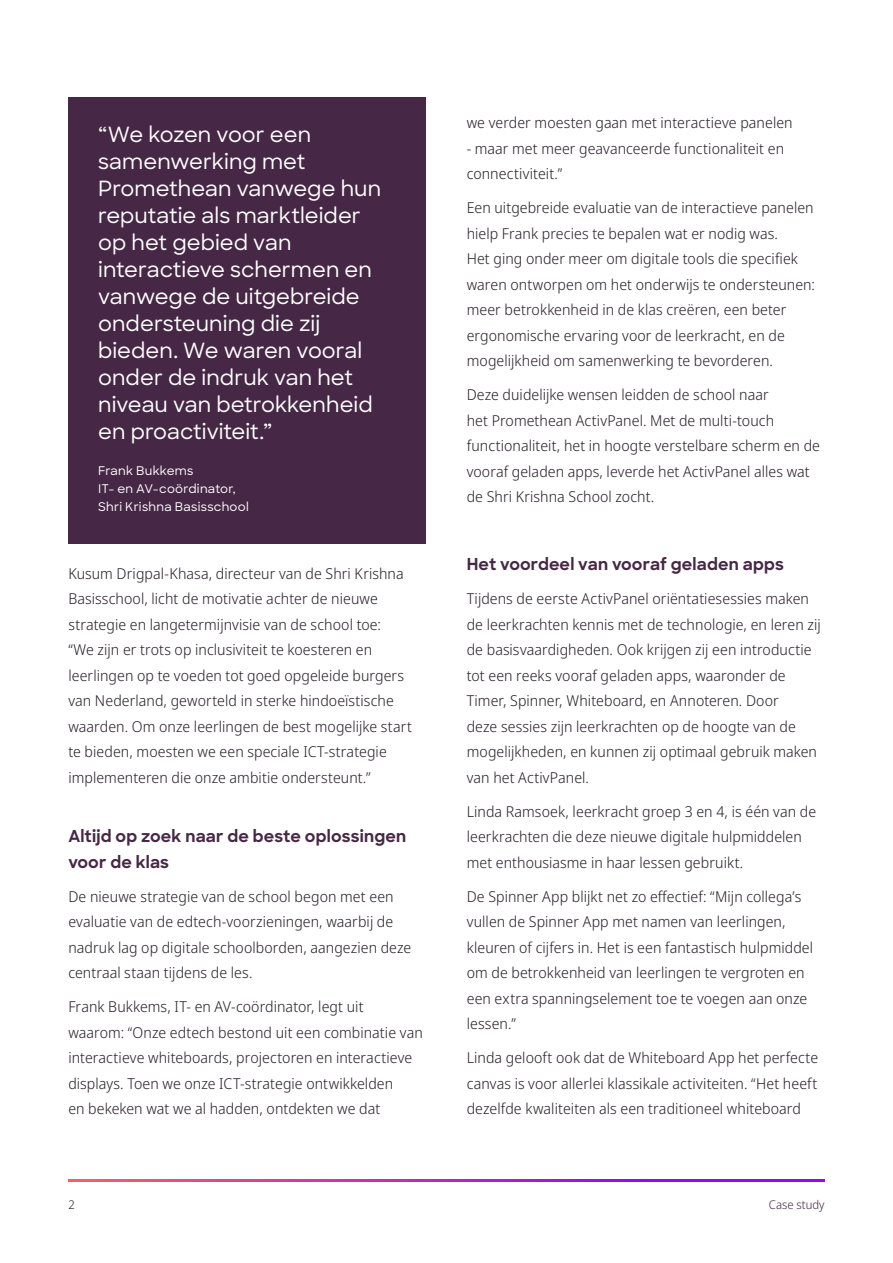
<style>
.page{position:relative;width:893px;height:1263px;background:#fff}
.page>*{position:absolute;margin:0;border:0;box-sizing:border-box;transform-origin:0 0}
.t1{font:500 21px/27px "Sharp Sans";letter-spacing:.005em;color:#fff}
.t2{font:700 16.5px/25.5px "Sharp Sans";letter-spacing:.015em;color:#462745}
.t3{font:300 15px/25.5px "Noto Sans Display";letter-spacing:.005em;color:#2b202b}
.t4{font:500 12px/18px "Sharp Sans";letter-spacing:.025em;color:#fff}
.t5{font:300 12px "Noto Sans Display";color:#462745}
.t6{font:300 12px "Noto Sans Display";color:#2b202b}
</style>
<div class="page">
<svg style="left:68px;top:1180px;width:757px;height:2px;background:#bb28bc"></svg>
<div style="left:68px;top:97px;width:358px;height:446px;background:#462745"></div>
<p class="t1" style="left:98px;top:120px;width:284px">“We kozen voor een samenwerking met<br>Promethean vanwege hun reputatie als marktleider op het gebied van interactieve schermen en vanwege de uitgebreide ondersteuning die zij bieden. We waren vooral onder de indruk van het niveau van betrokkenheid en proactiviteit.”</p>
<p class="t4" style="left:98px;top:461px;width:152px">Frank Bukkems<br>IT- en AV-coördinator,<br>Shri Krishna Basisschool</p>
<p class="t3" style="left:68px;top:561px;width:345px">Kusum Drigpal-Khasa, directeur van de Shri Krishna Basisschool, licht de motivatie achter de nieuwe strategie en langetermijnvisie van de school toe:<br>“We zijn er trots op inclusiviteit te koesteren en leerlingen op te voeden tot goed opgeleide burgers van Nederland, geworteld in sterke hindoeïstische waarden. Om onze leerlingen de best mogelijke start te bieden, moesten we een speciale ICT-strategie implementeren die onze ambitie ondersteunt.”</p>
<p class="t2" style="left:68px;top:823px;width:339px">Altijd op zoek naar de beste oplossingen voor de klas</p>
<p class="t3" style="left:68px;top:884px;width:344px">De nieuwe strategie van de school begon met een evaluatie van de edtech-voorzieningen, waarbij de nadruk lag op digitale schoolborden, aangezien deze centraal staan tijdens de les.</p>
<p class="t3" style="left:68px;top:994px;width:356px">Frank Bukkems, IT- en AV-coördinator, legt uit waarom: “Onze edtech bestond uit een combinatie van interactieve whiteboards, projectoren en interactieve displays. Toen we onze ICT-strategie ontwikkelden<br>en bekeken wat we al hadden, ontdekten we dat</p>
<p class="t3" style="left:467px;top:110px;width:327px">we verder moesten gaan met interactieve panelen</p>
<p class="t3" style="left:467px;top:136px;width:319px">- maar met meer geavanceerde functionaliteit en connectiviteit.”</p>
<p class="t3" style="left:467px;top:195px;width:350px">Een uitgebreide evaluatie van de interactieve panelen hielp Frank precies te bepalen wat er nodig was.<br>Het ging onder meer om digitale tools die specifiek waren ontworpen om het onderwijs te ondersteunen: meer betrokkenheid in de klas creëren, een beter ergonomische ervaring voor de leerkracht, en de mogelijkheid om samenwerking te bevorderen.</p>
<p class="t3" style="left:467px;top:382px;width:355px">Deze duidelijke wensen leidden de school naar<br>het Promethean ActivPanel. Met de multi-touch functionaliteit, het in hoogte verstelbare scherm en de vooraf geladen apps, leverde het ActivPanel alles wat de Shri Krishna School zocht.</p>
<p class="t2" style="left:467px;top:551px;width:319px">Het voordeel van vooraf geladen apps</p>
<p class="t3" style="left:467px;top:586px;width:355px">Tijdens de eerste ActivPanel oriëntatiesessies maken de leerkrachten kennis met de technologie, en leren zij de basisvaardigheden. Ook krijgen zij een introductie tot een reeks vooraf geladen apps, waaronder de Timer, Spinner, Whiteboard, en Annoteren. Door<br>deze sessies zijn leerkrachten op de hoogte van de mogelijkheden, en kunnen zij optimaal gebruik maken van het ActivPanel.</p>
<p class="t3" style="left:467px;top:799px;width:351px">Linda Ramsoek, leerkracht groep 3 en 4, is één van de leerkrachten die deze nieuwe digitale hulpmiddelen met enthousiasme in haar lessen gebruikt.</p>
<p class="t3" style="left:467px;top:884px;width:348px">De Spinner App blijkt net zo effectief: “Mijn collega’s vullen de Spinner App met namen van leerlingen, kleuren of cijfers in. Het is een fantastisch hulpmiddel om de betrokkenheid van leerlingen te vergroten en een extra spanningselement toe te voegen aan onze lessen.”</p>
<p class="t3" style="left:467px;top:1045px;width:353px;text-align:justify">Linda gelooft ook dat de Whiteboard App het perfecte canvas is voor allerlei klassikale activiteiten. “Het heeft dezelfde kwaliteiten als een traditioneel whiteboard</p>
<p class="t6" style="left:68px;top:1196px;width:8px">2</p>
<p class="t5" style="left:769px;top:1196px;width:57px">Case study</p>
</div>
